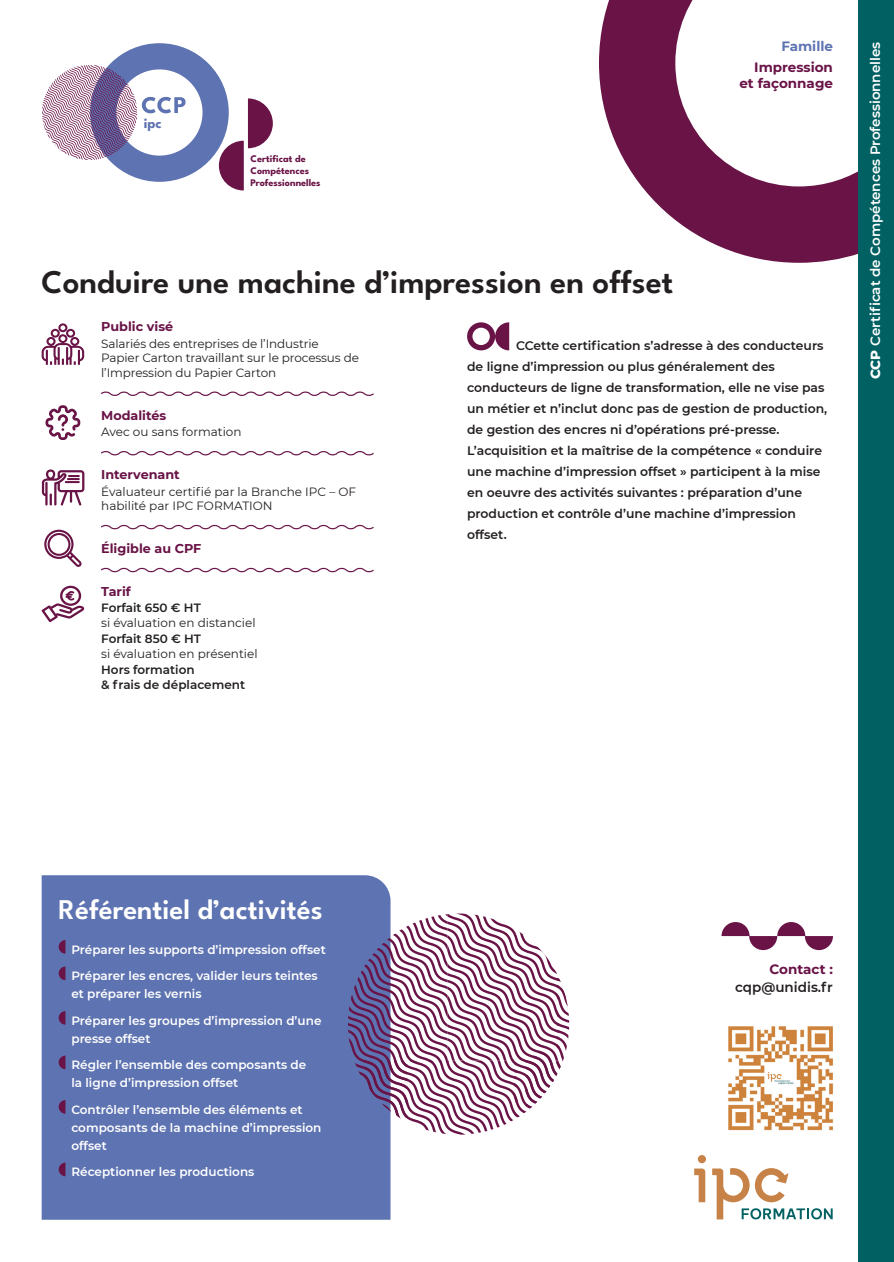
<style>
.page{position:relative;width:894px;height:1262px;background:#fff}
.page>*{position:absolute;margin:0;border:0;box-sizing:border-box;transform-origin:0 0}
.t1{font:600 33px "League Spartan";color:#231f20}
.t2{font:600 28.5px "League Spartan";color:#fff}
.t3{font:100 14.25px "League Spartan";color:#5e73b1}
.t4{font:600 13.5px "Montserrat";color:#fff}
.t5{font:700 13.5px/16.2px "Montserrat";color:#691346;text-align:right}
.t6{font:600 13.5px "Montserrat";color:#231f20}
.t7{font:700 13.5px "Montserrat";color:#5e73b1}
.t8{font:700 12.75px "Montserrat";color:#691346}
.t9{font:600 12.3px/21px "Montserrat";color:#231f20}
.t10{font:600 12px/18px "Montserrat";color:#fff}
.t11{font:12px/14.4px "Montserrat";letter-spacing:-.01em;color:#231f20}
.t12{font:600 12px/14.4px "Montserrat";color:#231f20}
.t13{font:100 10.05px/12.1px "League Spartan";color:#691346}
.s1{font-weight:800}
</style>
<div class="page">
<svg style="left:694px;top:1168px;width:11px;height:34px"></svg>
<div style="left:697px;top:1155px;width:9px;height:8px;background:#c78248;border-radius:50%"></div>
<svg style="left:712px;top:1168px;width:120px;height:51px"></svg>
<div style="left:42px;top:875px;width:348px;height:344px;background:#5e73b1"></div>
<svg style="left:59px;top:940px;width:6px;height:13px"></svg>
<svg style="left:59px;top:966px;width:6px;height:14px"></svg>
<svg style="left:59px;top:1011px;width:6px;height:13px"></svg>
<svg style="left:59px;top:1055px;width:6px;height:14px"></svg>
<svg style="left:59px;top:1100px;width:6px;height:13px"></svg>
<svg style="left:59px;top:1162px;width:6px;height:14px"></svg>
<svg style="left:348px;top:913px;width:221px;height:222px"></svg>
<svg style="left:42px;top:43px;width:231px;height:147px"></svg>
<svg style="left:599px;top:0;width:259px;height:263px"></svg>
<div style="left:858px;top:0;width:35px;height:1262px;background:#006062"></div>
<svg style="left:101px;top:391px;width:273px;height:5px"></svg>
<svg style="left:101px;top:451px;width:273px;height:5px"></svg>
<svg style="left:101px;top:524px;width:273px;height:6px"></svg>
<svg style="left:101px;top:567px;width:273px;height:6px"></svg>
<svg style="left:42px;top:323px;width:42px;height:42px"></svg>
<svg style="left:46px;top:405px;width:34px;height:35px"></svg>
<svg style="left:44px;top:530px;width:37px;height:37px"></svg>
<svg style="left:41px;top:585px;width:44px;height:37px"></svg>
<svg style="left:42px;top:469px;width:42px;height:36px"></svg>
<svg style="left:467px;top:322px;width:42px;height:28px"></svg>
<svg style="left:721px;top:922px;width:111px;height:28px"></svg>
<img style="left:728px;top:1026px;width:106px;height:105px">
<p class="t3" style="left:144px;top:113px;width:19px">ipc</p>
<p class="t13" style="left:250px;top:152px;width:72px">Certificat de<br>Compétences<br>Professionnelles</p>
<h1 class="t1" style="left:42px;top:258px;width:633px">Conduire une machine d’impression en offset</h1>
<p class="t7" style="left:781px;top:37px;width:53px">Famille</p>
<p class="t5" style="left:739px;top:58px;width:95px">Impression et façonnage</p>
<p class="t8" style="left:101px;top:317px;width:73px">Public visé</p>
<p class="t11" style="left:101px;top:336px;width:259px">Salariés des entreprises de l’Industrie<br>Papier Carton travaillant sur le processus de l’Impression du Papier Carton</p>
<p class="t8" style="left:101px;top:406px;width:67px">Modalités</p>
<p class="t11" style="left:101px;top:424px;width:142px">Avec ou sans formation</p>
<p class="t8" style="left:101px;top:465px;width:80px">Intervenant</p>
<p class="t11" style="left:101px;top:484px;width:256px">Évaluateur certifié par la Branche IPC – OF habilité par IPC FORMATION</p>
<p class="t8" style="left:101px;top:539px;width:102px">Éligible au CPF</p>
<p class="t8" style="left:101px;top:582px;width:31px">Tarif</p>
<p class="t12" style="left:101px;top:600px;width:101px">Forfait 650 € HT</p>
<p class="t11" style="left:101px;top:615px;width:156px">si évaluation en distanciel</p>
<p class="t12" style="left:101px;top:631px;width:101px">Forfait 850 € HT</p>
<p class="t11" style="left:101px;top:646px;width:158px">si évaluation en présentiel</p>
<p class="t12" style="left:101px;top:662px;width:145px">Hors formation<br>&amp; frais de déplacement</p>
<p class="t9" style="left:467px;top:335px;width:361px;text-indent:49px">CCette certification s’adresse à des conducteurs de ligne d’impression ou plus généralement des conducteurs de ligne de transformation, elle ne vise pas un métier et n’inclut donc pas de gestion de production, de gestion des encres ni d’opérations pré-presse.<br>L’acquisition et la maîtrise de la compétence « conduire une machine d’impression offset » participent à la mise en oeuvre des activités suivantes : préparation d’une production et contrôle d’une machine d’impression offset.</p>
<p class="t4" style="left:865px;top:379px;width:339px;rotate:-90deg"><span class="s1">CCP</span> Certificat de Compétences Professionnelles</p>
<h2 class="t2" style="left:59px;top:888px;width:266px">Référentiel d’activités</h2>
<p class="t10" style="left:71px;top:940px;width:256px">Préparer les supports d’impression offset</p>
<p class="t10" style="left:71px;top:966px;width:248px">Préparer les encres, valider leurs teintes et préparer les vernis</p>
<p class="t10" style="left:71px;top:1011px;width:251px">Préparer les groupes d’impression d’une presse offset</p>
<p class="t10" style="left:71px;top:1055px;width:236px">Régler l’ensemble des composants de la ligne d’impression offset</p>
<p class="t10" style="left:71px;top:1100px;width:251px">Contrôler l’ensemble des éléments et composants de la machine d’impression offset</p>
<p class="t10" style="left:71px;top:1162px;width:184px">Réceptionner les productions</p>
<p class="t5" style="left:769px;top:960px;width:65px">Contact :</p>
<p class="t6" style="left:735px;top:977px;width:99px">cqp@unidis.fr</p>
</div>
